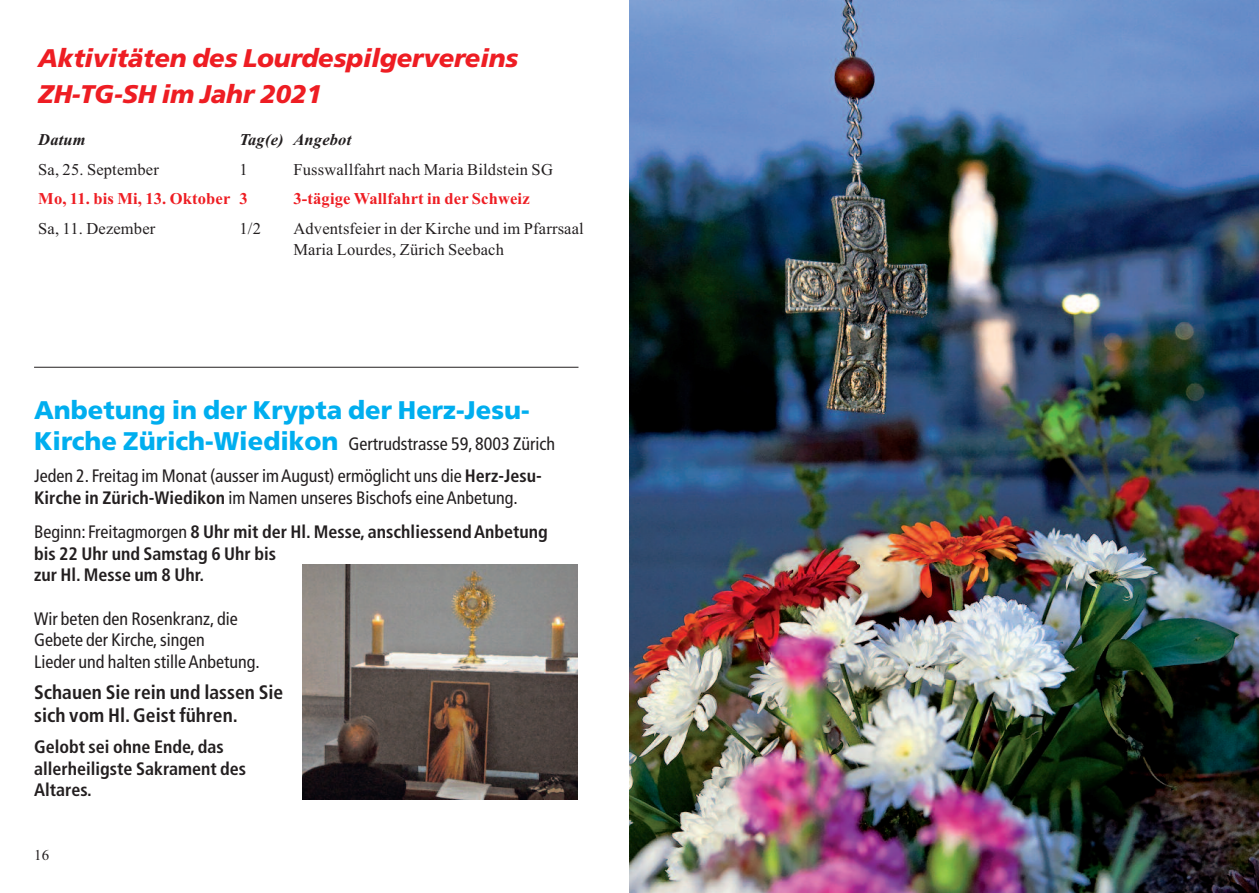
<style>
.page{position:relative;width:1259px;height:893px;background:#fff}
.page>*{position:absolute;margin:0;border:0;box-sizing:border-box;transform-origin:0 0}
.t1{font:italic 900 25.5px/36px "Frutiger";letter-spacing:-.005em;color:#ee1d23}
.t2{font:900 25.5px "Frutiger";color:#00aeef}
.t3{font:700 condensed 19.5px/23.4px "Frutiger";color:#231f20}
.t4{font:condensed 18px/21.6px "Frutiger";color:#231f20}
.t5{font:700 condensed 18px/21.6px "Frutiger";color:#231f20}
.t6{font:16.5px/21px "Times New Roman";letter-spacing:.01em;color:#231f20}
.t7{font:700 16.5px "Times New Roman";letter-spacing:.01em;color:#ee1d23}
.t8{font:italic 700 16.5px "Times New Roman";letter-spacing:.01em;color:#231f20}
.t9{font:15px "Times New Roman";color:#231f20}
.s1{font-weight:900;font-stretch:normal;font-size:25.5px;color:#00aeef}
.s2{font-weight:700}
.s3{font-weight:400}
</style>
<div class="page">
<img style="left:629px;top:0;width:630px;height:893px">
<img style="left:302px;top:565px;width:275px;height:234px">
<hr style="left:34px;top:367px;width:544px;height:1px;background:#231f20">
<h1 class="t1" style="left:38px;top:42px;width:481px">Aktivitäten des Lourdespilgervereins<br>ZH-TG-SH im Jahr 2021</h1>
<p class="t8" style="left:38px;top:130px;width:49px">Datum</p>
<p class="t8" style="left:239px;top:130px;width:113px">Tag(e) Angebot</p>
<p class="t6" style="left:38px;top:159px;width:122px">Sa, 25. September</p>
<p class="t6" style="left:239px;top:159px;width:10px">1</p>
<p class="t6" style="left:293px;top:159px;width:261px">Fusswallfahrt nach Maria Bildstein SG</p>
<p class="t7" style="left:38px;top:189px;width:211px">Mo, 11. bis Mi, 13. Oktober 3</p>
<p class="t7" style="left:293px;top:189px;width:238px">3-tägige Wallfahrt in der Schweiz</p>
<p class="t6" style="left:38px;top:218px;width:119px">Sa, 11. Dezember</p>
<p class="t6" style="left:239px;top:218px;width:23px">1/2</p>
<p class="t6" style="left:293px;top:218px;width:292px">Adventsfeier in der Kirche und im Pfarrsaal<br>Maria Lourdes, Zürich Seebach</p>
<h1 class="t2" style="left:34px;top:400px;width:497px">Anbetung in der Krypta der Herz-Jesu-</h1>
<p class="t4" style="left:34px;top:434px;width:522px"><span class="s1">Kirche Zürich-Wiedikon</span> Gertrudstrasse 59,8003 Zürich</p>
<p class="t4" style="left:34px;top:467px;width:509px">Jeden 2.Freitag im Monat (ausser imAugust) ermöglicht uns die <span class="s2">Herz-Jesu-<br>Kirche in Zürich-Wiedikon</span> im Namen unseres Bischofs eineAnbetung.</p>
<p class="t5" style="left:34px;top:523px;width:515px"><span class="s3">Beginn:Freitagmorgen</span> 8 Uhr mit der Hl. Messe, anschliessendAnbetung bis 22 Uhr und Samstag 6 Uhr bis<br>zur Hl. Messe um 8 Uhr.</p>
<p class="t4" style="left:34px;top:609px;width:227px">Wir beten den Rosenkranz,die<br>Gebete der Kirche,singen<br>Lieder und halten stilleAnbetung.</p>
<p class="t3" style="left:34px;top:682px;width:251px">Schauen Sie rein und lassen Sie sich vom Hl. Geist führen.</p>
<p class="t5" style="left:34px;top:738px;width:214px">Gelobt sei ohne Ende, das allerheiligste Sakrament des<br>Altares.</p>
<p class="t9" style="left:34px;top:846px;width:17px">16</p>
</div>
